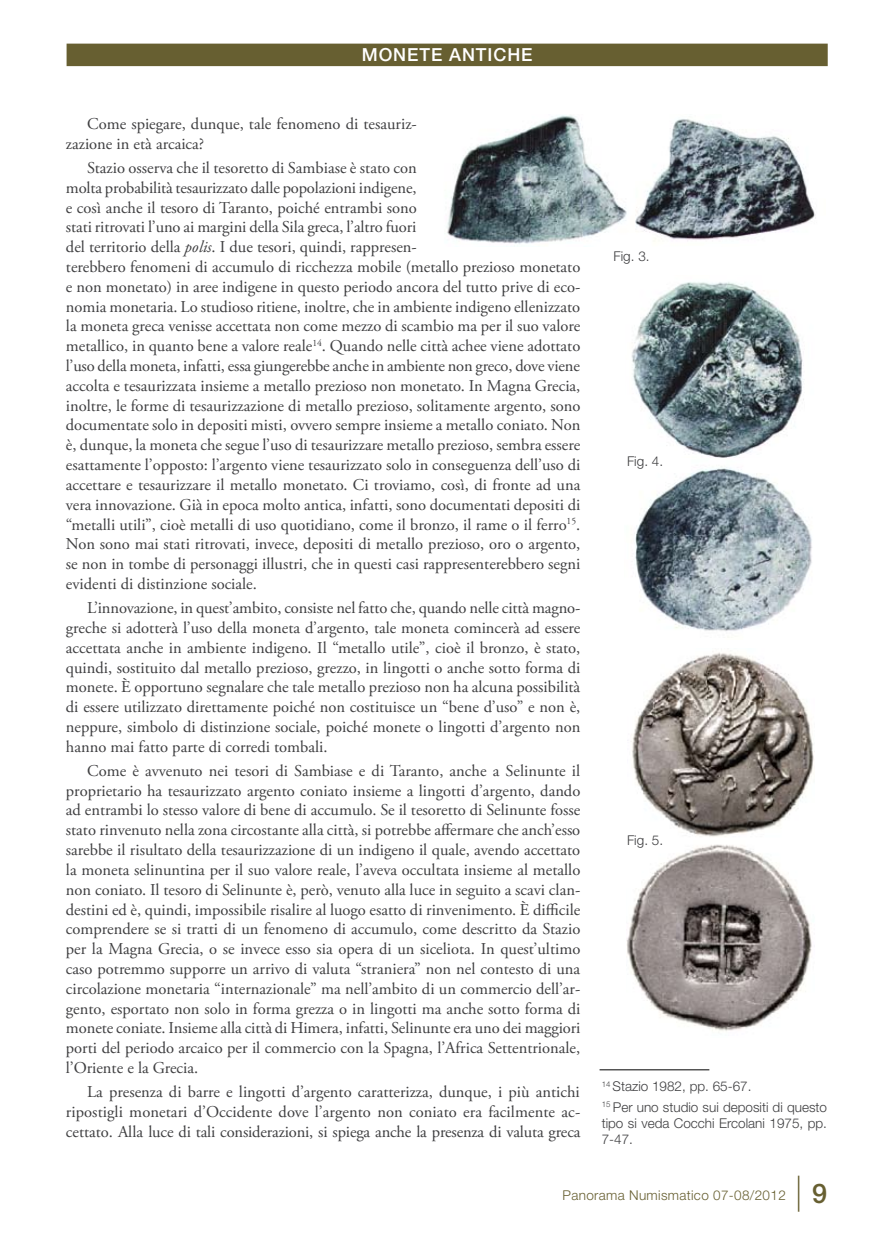
<style>
.page{position:relative;width:893px;height:1234px;background:#fff}
.page>*{position:absolute;margin:0;border:0;box-sizing:border-box;transform-origin:0 0}
.t1{font:100 36px "Helvetica Neue";color:#675f31}
.t2{font:500 27px "Helvetica Neue";color:#675f31}
.t3{font:500 18px "Helvetica Neue";letter-spacing:.05em;color:#fff}
.t4{font:16.5px/19.8px "Adobe Garamond Pro";color:#3e3e40;text-align:justify}
.t5{font:300 13.5px/20.4px "Helvetica Neue";color:#3e3e40}
.t6{font:300 13.5px "Helvetica Neue";letter-spacing:.025em;color:#675f31}
.s1{font-style:italic}
</style>
<div class="page">
<img style="left:447px;top:115px;width:369px;height:129px">
<img style="left:631px;top:282px;width:173px;height:176px">
<img style="left:635px;top:466px;width:177px;height:165px">
<img style="left:631px;top:652px;width:183px;height:185px">
<img style="left:627px;top:844px;width:185px;height:187px">
<hr style="left:600px;top:1069px;width:109px;height:1px;background:#000">
<div style="left:67px;top:44px;width:761px;height:22px;background:#675f31"></div>
<p class="t3" style="left:362px;top:52px;width:172px">MONETE ANTICHE</p>
<p class="t4" style="left:66px;top:114px;width:352px;text-indent:21px">Come spiegare, dunque, tale fenomeno di tesauriz&shy;zazione in età arcaica?</p>
<p class="t4" style="left:66px;top:158px;width:516px;text-align:left;text-indent:21px">Stazio osserva che il tesoretto di Sambiase è stato con<br>molta probabilità tesaurizzato dalle popolazioni indigene,<br>e così anche il tesoro di Taranto, poiché entrambi sono<br>stati ritrovati l’uno ai margini della Sila greca, l’altro fuori<br>del territorio della <span class="s1">polis</span>. I due tesori, quindi, rappresen-<br>terebbero fenomeni di accumulo di ricchezza mobile (metallo prezioso monetato e non monetato) in aree indigene in questo periodo ancora del tutto prive di eco&shy;nomia monetaria. Lo studioso ritiene, inoltre, che in ambiente indigeno ellenizzato la moneta greca venisse accettata non come mezzo di scambio ma per il suo valore metallico, in quanto bene a valore reale<sup>14</sup>. Quando nelle città achee viene adottato l’uso della moneta, infatti, essa giungerebbe anche in ambiente non greco, dove viene accolta e tesaurizzata insieme a metallo prezioso non monetato. In Magna Grecia, inoltre, le forme di tesaurizzazione di metallo prezioso, solitamente argento, sono documentate solo in depositi misti, ovvero sempre insieme a metallo coniato. Non è, dunque, la moneta che segue l’uso di tesaurizzare metallo prezioso, sembra essere esattamente l’opposto: l’argento viene tesaurizzato solo in conseguenza dell’uso di accettare e tesaurizzare il metallo monetato. Ci troviamo, così, di fronte ad una vera innovazione. Già in epoca molto antica, infatti, sono documentati depositi di “metalli utili”, cioè metalli di uso quotidiano, come il bronzo, il rame o il ferro<sup>15</sup>.<br>Non sono mai stati ritrovati, invece, depositi di metallo prezioso, oro o argento, se non in tombe di personaggi illustri, che in questi casi rappresenterebbero segni evidenti di distinzione sociale.</p>
<p class="t4" style="left:66px;top:598px;width:516px;text-indent:21px">L’innovazione, in quest’ambito, consiste nel fatto che, quando nelle città magno&shy;greche si adotterà l’uso della moneta d’argento, tale moneta comincerà ad essere accettata anche in ambiente indigeno. Il “metallo utile”, cioè il bronzo, è stato, quindi, sostituito dal metallo prezioso, grezzo, in lingotti o anche sotto forma di monete. È opportuno segnalare che tale metallo prezioso non ha alcuna possibilità di essere utilizzato direttamente poiché non costituisce un “bene d’uso” e non è, neppure, simbolo di distinzione sociale, poiché monete o lingotti d’argento non hanno mai fatto parte di corredi tombali.</p>
<p class="t4" style="left:66px;top:761px;width:516px;text-indent:21px">Come è avvenuto nei tesori di Sambiase e di Taranto, anche a Selinunte il proprietario ha tesaurizzato argento coniato insieme a lingotti d’argento, dando ad entrambi lo stesso valore di bene di accumulo. Se il tesoretto di Selinunte fosse stato rinvenuto nella zona circostante alla città, si potrebbe affermare che anch’esso sarebbe il risultato della tesaurizzazione di un indigeno il quale, avendo accettato la moneta selinuntina per il suo valore reale, l’aveva occultata insieme al metallo non coniato. Il tesoro di Selinunte è, però, venuto alla luce in seguito a scavi clan&shy;destini ed è, quindi, impossibile risalire al luogo esatto di rinvenimento. È difficile comprendere se si tratti di un fenomeno di accumulo, come descritto da Stazio per la Magna Grecia, o se invece esso sia opera di un siceliota. In quest’ultimo caso potremmo supporre un arrivo di valuta “straniera” non nel contesto di una circolazione monetaria “internazionale” ma nell’ambito di un commercio dell’ar&shy;gento, esportato non solo in forma grezza o in lingotti ma anche sotto forma di monete coniate. Insieme alla città di Himera, infatti, Selinunte era uno dei maggiori porti del periodo arcaico per il commercio con la Spagna, l’Africa Settentrionale, l’Oriente e la Grecia.</p>
<p class="t4" style="left:66px;top:1082px;width:516px;text-indent:21px">La presenza di barre e lingotti d’argento caratterizza, dunque, i più antichi ripostigli monetari d’Occidente dove l’argento non coniato era facilmente ac&shy;cettato. Alla luce di tali considerazioni, si spiega anche la presenza di valuta greca</p>
<p class="t5" style="left:602px;top:1075px;width:227px"><sup>14</sup> Stazio 1982, pp. 65-67.<br><sup>15</sup> Per uno studio sui depositi di questo</p>
<p class="t5" style="left:614px;top:245px;width:38px">Fig. 3.</p>
<p class="t5" style="left:627px;top:451px;width:38px">Fig. 4.</p>
<p class="t5" style="left:627px;top:829px;width:38px">Fig. 5.</p>
<p class="t5" style="left:602px;top:1114px;width:227px;line-height:16.2px">tipo si veda Cocchi Ercolani 1975, pp.<br>7-47.</p>
<p class="t6" style="left:563px;top:1186px;width:225px">Panorama Numismatico 07-08/2012</p>
<h1 class="t1" style="left:795px;top:1170px;width:9px">|</h1>
<h2 class="t2" style="left:812px;top:1176px;width:17px">9</h2>
</div>
